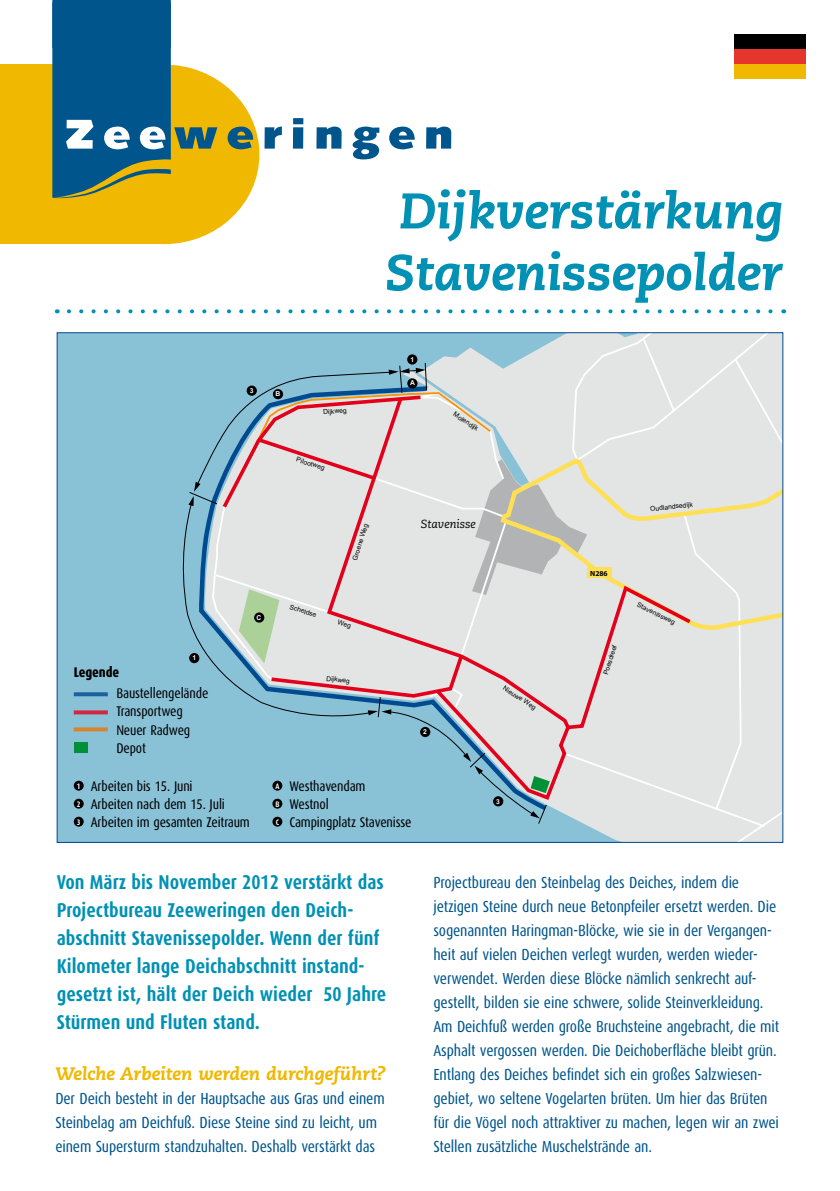
<style>
.page{position:relative;width:840px;height:1191px;background:#fff}
.page>*{position:absolute;margin:0;border:0;box-sizing:border-box;transform-origin:0 0}
.t1{font:italic 800 50px/61.8px "Caecilia LT Std";color:#0091b4}
.t2{font:700 20px/28px "Dax Condensed";color:#0091b4}
.t3{font:italic 800 18px "Caecilia LT Std";color:#f0b800}
.t4{font:16px/24px "Dax Condensed";letter-spacing:-.01em;color:#00558d}
.t5{font:14px/18px "Dax Condensed";letter-spacing:-.01em;color:#000}
.t6{font:800 14px "Dax Condensed";letter-spacing:-.01em;color:#000}
.t7{font:italic 11.6px "Caecilia LT Std";color:#000}
.t8{font:700 7.4px "Myriad Pro";color:#000}
.t9{font:6.8px "Arial";color:#000}
.t10{font:700 6.8px "Arial";color:#fff}
.s1{font-weight:700;font-size:8px;color:#fff}
</style>
<div class="page">
<div style="left:57px;top:333px;width:725px;height:509px;background:#89c1d7"></div>
<svg style="left:182px;top:516px;width:14px;height:148px"></svg>
<svg style="left:272px;top:334px;width:508px;height:506px"></svg>
<div style="left:694px;top:396px;width:86px;height:296px;background:#e3e4e4"></div>
<div style="left:551px;top:393px;width:143px;height:409px;background:#e3e4e4"></div>
<svg style="left:212px;top:663px;width:339px;height:151px"></svg>
<div style="left:587px;top:568px;width:24px;height:10px;background:#ffe054"></div>
<svg style="left:367px;top:696px;width:182px;height:128px"></svg>
<div style="left:407px;top:354px;width:10px;height:10px;background:#000;border-radius:50%"></div>
<svg style="left:69px;top:309px;width:704px;height:4px"></svg>
<div style="left:69px;top:65px;width:190px;height:179px;background:#f0b800;border-radius:50%"></div>
<div style="left:0;top:65px;width:167px;height:179px;background:#f0b800"></div>
<svg style="left:227px;top:127px;width:26px;height:22px"></svg>
<svg style="left:264px;top:127px;width:18px;height:22px"></svg>
<svg style="left:293px;top:118px;width:10px;height:31px"></svg>
<svg style="left:316px;top:127px;width:25px;height:22px"></svg>
<svg style="left:352px;top:127px;width:27px;height:32px"></svg>
<svg style="left:389px;top:127px;width:25px;height:22px"></svg>
<svg style="left:426px;top:127px;width:25px;height:22px"></svg>
<svg style="left:52px;top:0;width:165px;height:198px"></svg>
<div style="left:74px;top:780px;width:10px;height:10px;background:#000;border-radius:50%"></div>
<div style="left:74px;top:798px;width:10px;height:10px;background:#000;border-radius:50%"></div>
<div style="left:74px;top:816px;width:10px;height:10px;background:#000;border-radius:50%"></div>
<svg style="left:74px;top:692px;width:34px;height:4px"></svg>
<svg style="left:74px;top:710px;width:34px;height:4px"></svg>
<svg style="left:74px;top:727px;width:34px;height:4px"></svg>
<div style="left:74px;top:742px;width:13px;height:10px;background:#009037"></div>
<div style="left:272px;top:780px;width:10px;height:10px;background:#000;border-radius:50%"></div>
<div style="left:272px;top:798px;width:10px;height:10px;background:#000;border-radius:50%"></div>
<div style="left:272px;top:816px;width:10px;height:10px;background:#000;border-radius:50%"></div>
<div style="left:733px;top:34px;width:72px;height:15px;background:#000"></div>
<div style="left:733px;top:49px;width:72px;height:15px;background:#e5352c"></div>
<div style="left:733px;top:64px;width:72px;height:14px;background:#f0b800"></div>
<svg style="left:188px;top:362px;width:399px;height:301px;background:#cdd2d5"></svg>
<h1 class="t1" style="left:385px;top:181px;width:399px">Dijkverstärkung<br>Stavenissepolder</h1>
<p class="t10" style="left:410px;top:355px;width:5px">1</p>
<p class="t10" style="left:250px;top:386px;width:5px">3</p>
<p class="t10" style="left:275px;top:389px;width:6px">B</p>
<p class="t9" style="left:322px;top:407px;width:25px;rotate:-5deg">Dijkweg</p>
<p class="t9" style="left:298px;top:455px;width:31px;rotate:17deg">Pilootweg</p>
<p class="t10" style="left:410px;top:378px;width:6px">A</p>
<p class="t9" style="left:456px;top:410px;width:30px;rotate:33deg">Molendijk</p>
<p class="t9" style="left:350px;top:558px;width:40px;rotate:-72deg">Groene Weg</p>
<p class="t7" style="left:420px;top:517px;width:57px">Stavenisse</p>
<p class="t10" style="left:256px;top:613px;width:6px">C</p>
<p class="t9" style="left:291px;top:602px;width:29px;rotate:17deg">Scheldse</p>
<p class="t6" style="left:74px;top:664px;width:47px">Legende</p>
<p class="t10" style="left:192px;top:653px;width:5px">1</p>
<p class="t5" style="left:116px;top:685px;width:93px">Baustellengelände<br>Transportweg<br>Neuer Radweg<br>Depot</p>
<p class="t5" style="left:77px;top:777px;width:174px"><span class="s1">1</span> Arbeiten bis 15. Juni<br><span class="s1">2</span> Arbeiten nach dem 15. Juli<br><span class="s1">3</span> Arbeiten im gesamten Zeitraum</p>
<p class="t9" style="left:327px;top:674px;width:25px;rotate:6deg">Dijkweg</p>
<p class="t10" style="left:423px;top:727px;width:5px">2</p>
<p class="t5" style="left:275px;top:777px;width:138px"><span class="s1">A</span> Westhavendam<br><span class="s1">B</span> Westnol<br><span class="s1">C</span> Campingplatz Stavenisse</p>
<p class="t9" style="left:505px;top:683px;width:40px;rotate:33deg">Nieuwe Weg</p>
<p class="t10" style="left:496px;top:797px;width:5px">3</p>
<p class="t9" style="left:649px;top:504px;width:44px;rotate:-6deg">Oudlandsedijk</p>
<p class="t8" style="left:590px;top:568px;width:19px">N286</p>
<p class="t9" style="left:600px;top:673px;width:32px;rotate:-72deg">Poesdreef</p>
<p class="t9" style="left:639px;top:600px;width:43px;rotate:26deg">Stavenissweg</p>
<p class="t2" style="left:57px;top:868px;width:331px">Von März bis November 2012 verstärkt das Projectbureau Zeeweringen den Deich&shy;abschnitt Stavenissepolder. Wenn der fünf Kilometer lange Deichabschnitt instand&shy;gesetzt ist, hält der Deich wieder 50 Jahre Stürmen und Fluten stand.</p>
<p class="t3" style="left:55px;top:1063px;width:332px">Welche Arbeiten werden durchgeführt?</p>
<p class="t4" style="left:55px;top:1087px;width:331px">Der Deich besteht in der Hauptsache aus Gras und einem<br>Steinbelag am Deichfuß. Diese Steine sind zu leicht, um einem Supersturm standzuhalten. Deshalb verstärkt das</p>
<p class="t4" style="left:433px;top:871px;width:347px">Projectbureau den Steinbelag des Deiches, indem die jetzigen Steine durch neue Betonpfeiler ersetzt werden. Die sogenannten Haringman-Blöcke, wie sie in der Vergangen&shy;heit auf vielen Deichen verlegt wurden, werden wieder&shy;verwendet. Werden diese Blöcke nämlich senkrecht auf&shy;gestellt, bilden sie eine schwere, solide Steinverkleidung.<br>Am Deichfuß werden große Bruchsteine angebracht, die mit Asphalt vergossen werden. Die Deichoberfläche bleibt grün.<br>Entlang des Deiches befindet sich ein großes Salzwiesen&shy;gebiet, wo seltene Vogelarten brüten. Um hier das Brüten für die Vögel noch attraktiver zu machen, legen wir an zwei Stellen zusätzliche Muschelstrände an.</p>
</div>
